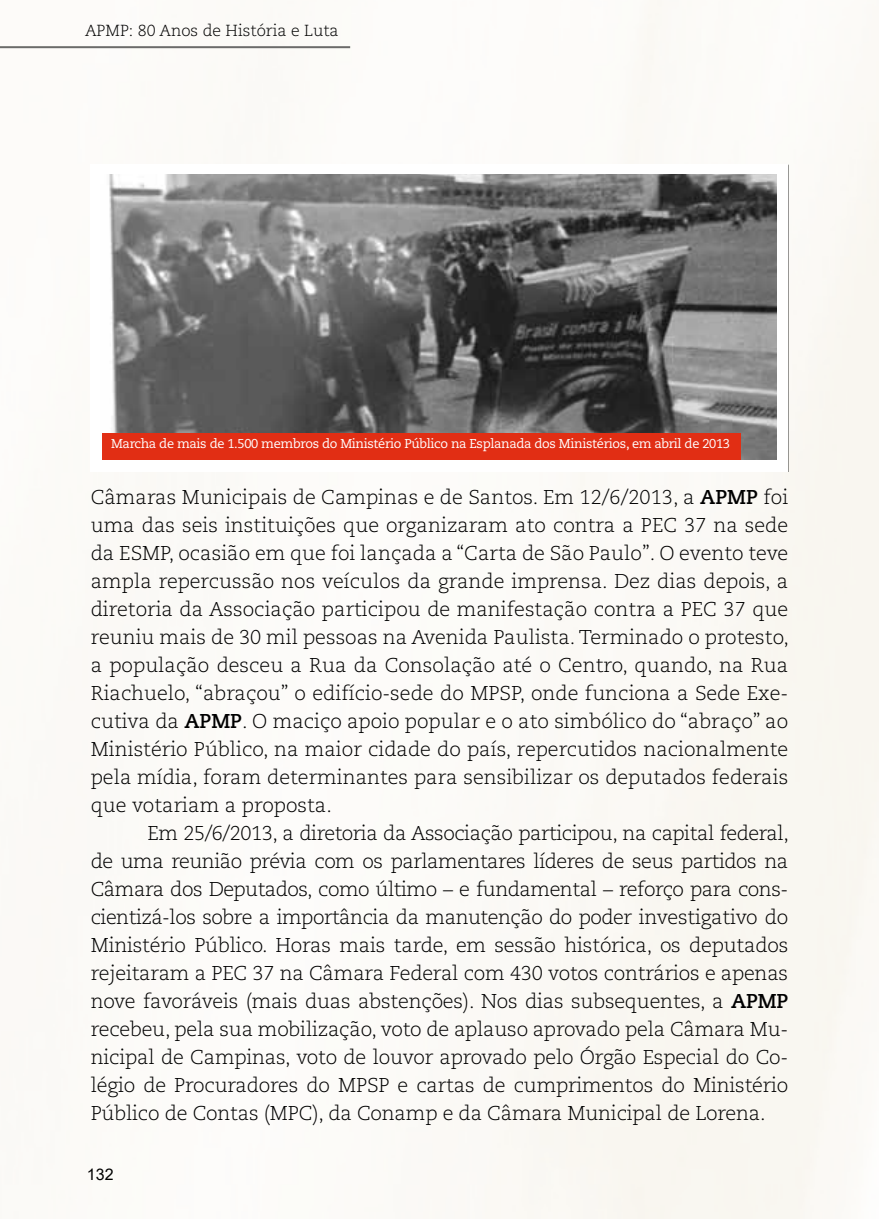
<style>
.page{position:relative;width:879px;height:1219px;background:#fff}
.page>*{position:absolute;margin:0;border:0;box-sizing:border-box;transform-origin:0 0}
.t1{font:300 20px/28px "Caecilia LT Std";letter-spacing:-.01em;color:#000;text-align:justify}
.t2{font:300 16px "Caecilia LT Std";color:#000}
.t3{font:16px "Arial";color:#000}
.t4{font:12.8px "Caecilia LT Std";letter-spacing:-.025em;color:#fff}
.s1{font-weight:700}
</style>
<div class="page">
<hr style="left:0;top:46px;width:350px;height:2px;background:#6b6b6a">
<img style="left:109px;top:175px;width:668px;height:284px">
<div style="left:102px;top:433px;width:639px;height:26px;background:#e12e14"></div>
<p class="t2" style="left:85px;top:21px;width:255px">APMP: 80 Anos de História e Luta</p>
<p class="t4" style="left:111px;top:437px;width:620px">Marcha de mais de 1.500 membros do Ministério Público na Esplanada dos Ministérios, em abril de 2013</p>
<p class="t1" style="left:91px;top:483px;width:700px">Câmaras Municipais de Campinas e de Santos. Em 12/6/2013, a <span class="s1">APMP</span> foi uma das seis instituições que organizaram ato contra a PEC 37 na sede da ESMP, ocasião em que foi lançada a “Carta de São Paulo”. O evento teve ampla repercussão nos veículos da grande imprensa. Dez dias depois, a diretoria da Associação participou de manifestação contra a PEC 37 que reuniu mais de 30 mil pessoas na Avenida Paulista. Terminado o protesto, a população desceu a Rua da Consolação até o Centro, quando, na Rua Riachuelo, “abraçou” o edifício-sede do MPSP, onde funciona a Sede Exe&shy;cutiva da <span class="s1">APMP</span>. O maciço apoio popular e o ato simbólico do “abraço” ao Ministério Público, na maior cidade do país, repercutidos nacionalmente pela mídia, foram determinantes para sensibilizar os deputados federais que votariam a proposta.</p>
<p class="t1" style="left:91px;top:819px;width:700px;text-indent:57px">Em 25/6/2013, a diretoria da Associação participou, na capital federal, de uma reunião prévia com os parlamentares líderes de seus partidos na Câmara dos Deputados, como último – e fundamental – reforço para cons&shy;cientizá-los sobre a importância da manutenção do poder investigativo do Ministério Público. Horas mais tarde, em sessão histórica, os deputados rejeitaram a PEC 37 na Câmara Federal com 430 votos contrários e apenas nove favoráveis (mais duas abstenções). Nos dias subsequentes, a <span class="s1">APMP </span>recebeu, pela sua mobilização, voto de aplauso aprovado pela Câmara Mu&shy;nicipal de Campinas, voto de louvor aprovado pelo Órgão Especial do Co&shy;légio de Procuradores do MPSP e cartas de cumprimentos do Ministério Público de Contas (MPC), da Conamp e da Câmara Municipal de Lorena.</p>
<p class="t3" style="left:87px;top:1163px;width:28px">132</p>
</div>
